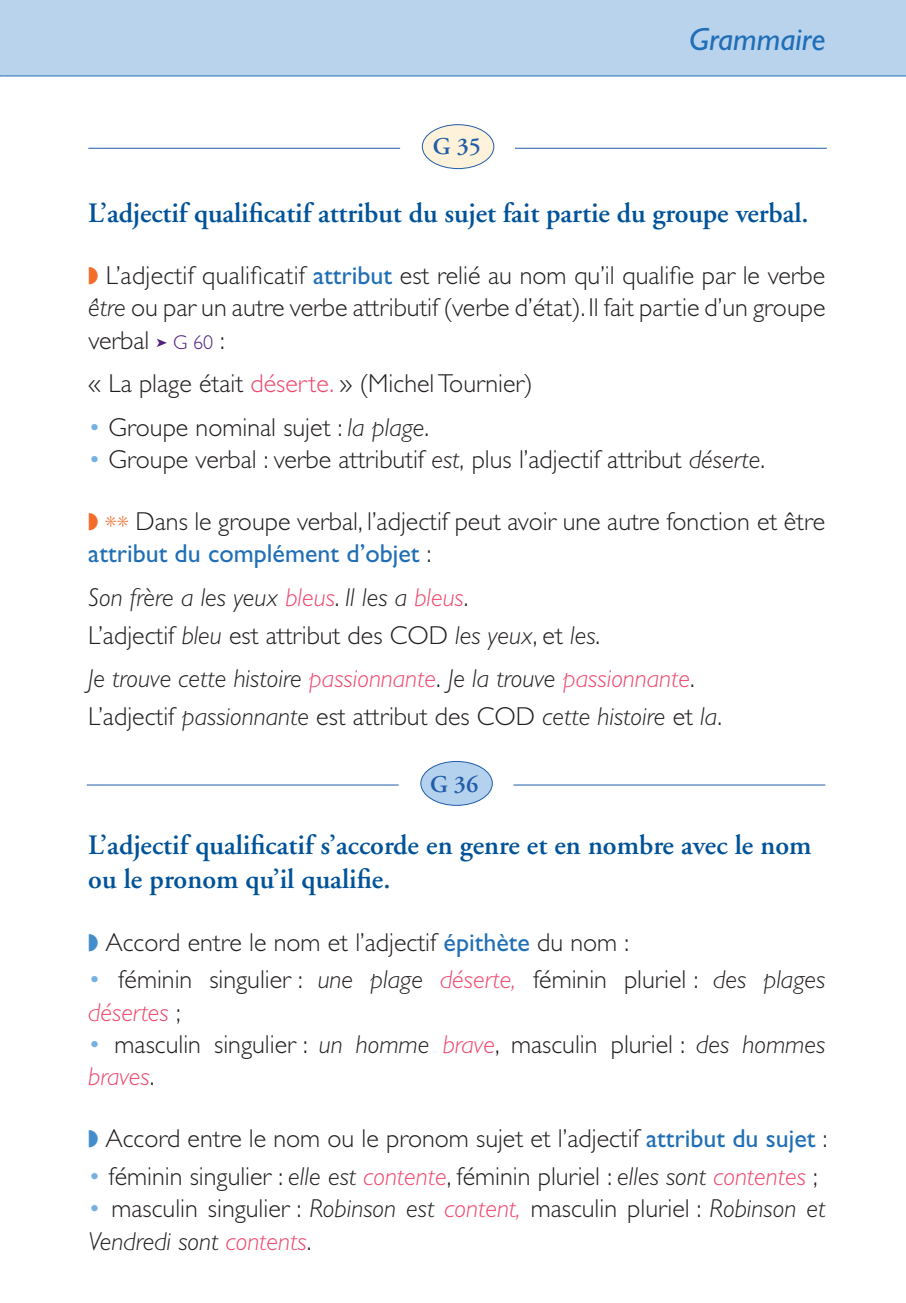
<style>
.page{position:relative;width:906px;height:1303px;background:#fff}
.page>*{position:absolute;margin:0;border:0;box-sizing:border-box;transform-origin:0 0}
.t1{font:italic 32px "Gill Sans";color:#206fb6}
.t2{font:600 28px/34.2px "Adobe Garamond";letter-spacing:-.005em;color:#015399}
.t3{font:300 26px/32.2px "Gill Sans";color:#231f20}
.t4{font:italic 300 26px/37.8px "Gill Sans";color:#231f20}
.t5{font:600 24px "Adobe Garamond";color:#215da9}
.s1{color:#f36c2a}
.s2{font-weight:400;color:#206fb6}
.s3{font-style:italic}
.s4{color:#50237f}
.s5{font-size:20px;color:#50237f}
.s6{color:#ef486f}
.s7{color:#78b1e0}
.s8{font-style:normal}
.s9{color:#448dcb}
.s10{font-style:italic;color:#ef486f}
</style>
<div class="page">
<hr style="left:0;top:0;width:3px;height:76px;background:#b9d3ed">
<div style="left:3px;top:0;width:903px;height:76px;background:#b9d3ed"></div>
<hr style="left:3px;top:75px;width:903px;height:1px;background:#206fb6">
<hr style="left:88px;top:148px;width:312px;height:1px;background:#215da9">
<hr style="left:515px;top:148px;width:312px;height:1px;background:#215da9">
<div style="left:422px;top:125px;width:72px;height:44px;background:#fef3da;border-radius:50%"></div>
<div style="left:422px;top:124px;width:72px;height:45px;border:1px solid #215da9;border-radius:50%"></div>
<hr style="left:87px;top:784px;width:312px;height:1px;background:#215da9">
<hr style="left:513px;top:784px;width:312px;height:1px;background:#215da9">
<div style="left:421px;top:761px;width:71px;height:44px;background:#b4d1ed;border-radius:50%"></div>
<div style="left:421px;top:761px;width:72px;height:44px;border:1px solid #215da9;border-radius:50%"></div>
<p class="t5" style="left:433px;top:134px;width:50px">G 35</p>
<p class="t1" style="left:689px;top:21px;width:137px">Grammaire</p>
<p class="t2" style="left:88px;top:196px;width:722px">L’adjectif qualificatif attribut du sujet fait partie du groupe verbal.</p>
<p class="t3" style="left:88px;top:259px;width:739px;text-align:justify"><span class="s1">◗</span> L’adjectif qualificatif <span class="s2">attribut</span> est relié au nom qu’il qualifie par le verbe <span class="s3">être</span> ou par un autre verbe attributif (verbe d’état). Il fait partie d’un groupe verbal <span class="s4">➤</span> <span class="s5">G 60</span> :</p>
<p class="t3" style="left:88px;top:367px;width:446px">« La plage était <span class="s6">déserte.</span> » (MichelTournier)</p>
<p class="t3" style="left:88px;top:411px;width:342px"><span class="s7">•</span> Groupe nominal sujet : <span class="s3">la plage</span>.</p>
<p class="t3" style="left:88px;top:443px;width:678px"><span class="s7">•</span> Groupe verbal : verbe attributif <span class="s3">est</span>, plus l’adjectif attribut <span class="s3">déserte</span>.</p>
<p class="t3" style="left:88px;top:505px;width:738px"><span class="s1">◗ **</span> Dans le groupe verbal, l’adjectif peut avoir une autre fonction et être <span class="s2">attribut du complément d’objet</span> :</p>
<p class="t4" style="left:88px;top:578px;width:513px">Son frère a les yeux <span class="s6">bleus</span><span class="s8">.</span> Il les a <span class="s6">bleus</span><span class="s8">.<br>L’adjectif</span> bleu <span class="s8">est attribut des COD</span> les yeux<span class="s8">, et</span> les<span class="s8">.</span></p>
<p class="t4" style="left:88px;top:660px;width:635px">Je trouve cette histoire <span class="s6">passionnante</span><span class="s8">.</span> Je la trouve <span class="s6">passionnante</span><span class="s8">.<br>L’adjectif</span> passionnante <span class="s8">est attribut des COD</span> cette histoire <span class="s8">et</span> la<span class="s8">.</span></p>
<p class="t5" style="left:430px;top:771px;width:50px">G 36</p>
<p class="t2" style="left:88px;top:828px;width:725px">L’adjectif qualificatif s’accorde en genre et en nombre avec le nom ou le pronom qu’il qualifie.</p>
<p class="t3" style="left:88px;top:926px;width:542px"><span class="s9">◗</span> Accord entre le nom et l’adjectif <span class="s2">épithète</span> du nom :</p>
<p class="t3" style="left:88px;top:963px;width:739px"><span class="s7">•</span> féminin singulier : <span class="s3">une plage</span> <span class="s10">déserte,</span> féminin pluriel : <span class="s3">des plages </span><span class="s10">désertes</span> ;</p>
<p class="t3" style="left:88px;top:1028px;width:739px"><span class="s7">•</span> masculin singulier : <span class="s3">un homme</span> <span class="s10">brave</span>, masculin pluriel : <span class="s3">des hommes </span><span class="s10">braves</span>.</p>
<p class="t3" style="left:88px;top:1122px;width:741px"><span class="s9">◗</span> Accord entre le nom ou le pronom sujet et l’adjectif <span class="s2">attribut du sujet</span> :</p>
<p class="t3" style="left:88px;top:1160px;width:731px"><span class="s7">•</span> féminin singulier : <span class="s3">elle est</span> <span class="s10">contente</span>, féminin pluriel : <span class="s3">elles sont</span> <span class="s10">contentes</span> ;</p>
<p class="t3" style="left:88px;top:1192px;width:738px"><span class="s7">•</span> masculin singulier : <span class="s3">Robinson est</span> <span class="s10">content,</span> masculin pluriel : <span class="s3">Robinson et<br>Vendredi sont</span> <span class="s10">contents</span>.</p>
</div>
